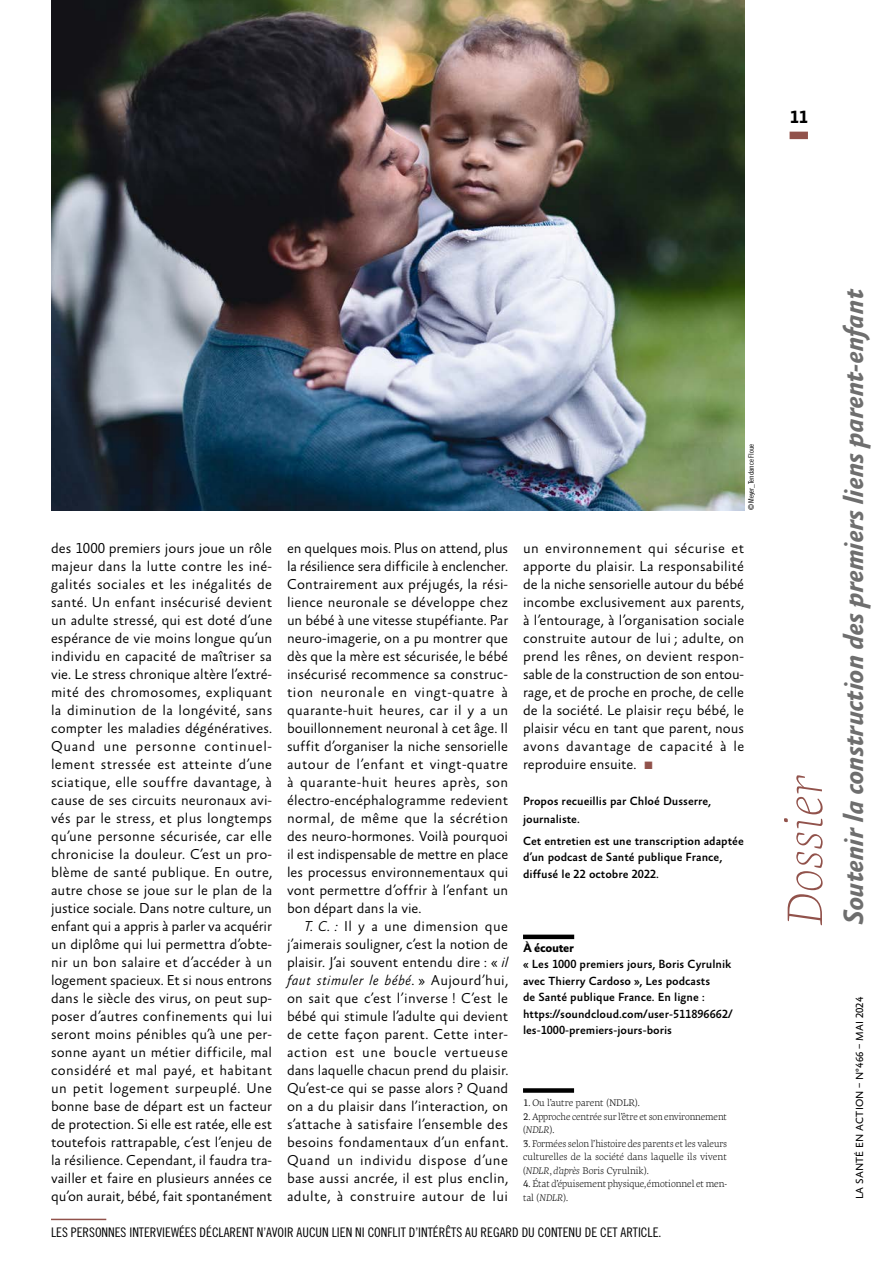
<style>
.page{position:relative;width:893px;height:1263px;background:#fff}
.page>*{position:absolute;margin:0;border:0;box-sizing:border-box;transform-origin:0 0}
.t1{font:italic 100 50.85px "Geneo Pro";letter-spacing:.01em;color:#91524b}
.t2{font:italic 700 28.5px "Absara Sans OT";letter-spacing:-.02em;color:#6e6e6e}
.t3{font:700 18px "Absara Sans OT";color:#000}
.TXT_BODY{font:300 14.55px/18px "Absara Sans OT";letter-spacing:.005em;color:#000;text-align:justify}
.Note_du_bas{font:13.2px "Trade Gothic LT Std Cn 18";color:#000}
.TITRE{font:700 12.75px "Absara Sans OT";letter-spacing:-.025em;color:#000}
.PROPOS_RECCUEILLIS{font:500 12px/16.5px "Absara Sans OT";color:#000}
.t4{font:10.5px "Absara Sans OT";letter-spacing:.01em;color:#000}
.NOTE_BDP_SUITE{font:300 9.75px/13.5px "Geneo Pro";letter-spacing:-.01em;color:#000}
.NOTE_BDP{font:300 9.75px "Geneo Pro";letter-spacing:-.01em;color:#000}
.Credit_Photo{font:7.5px "Trade Gothic LT Std Cn 18";color:#000}
.s1{color:#91524b}
.s2{font-style:italic}
.s3{font-weight:400}
</style>
<div class="page">
<hr style="left:523px;top:935px;width:51px;height:4px;background:#000">
<div style="left:523px;top:1088px;width:51px;height:5px;background:#000"></div>
<hr style="left:51px;top:1219px;width:55px;height:1px;background:#91524b">
<img style="left:51px;top:0;width:693px;height:510px">
<div style="left:790px;top:132px;width:18px;height:7px;background:#91524b"></div>
<p class="t3" style="left:790px;top:107px;width:20px">11</p>
<p class="Credit_Photo" style="left:747px;top:510px;width:68px;rotate:-90deg">© Meyer_Tendance Floue</p>
<p class="TXT_BODY" style="left:51px;top:540px;width:223px">des 1000 premiers jours joue un rôle majeur dans la lutte contre les iné&shy;galités sociales et les inégalités de santé. Un enfant insécurisé devient un adulte stressé, qui est doté d’une espérance de vie moins longue qu’un individu en capacité de maîtriser sa vie. Le stress chronique altère l’extré&shy;mité des chromosomes, expliquant la diminution de la longévité, sans compter les maladies dégénératives.<br>Quand une personne continuel&shy;lement stressée est atteinte d’une sciatique, elle souffre davantage, à cause de ses circuits neuronaux avi&shy;vés par le stress, et plus longtemps qu’une personne sécurisée, car elle chronicise la douleur. C’est un pro&shy;blème de santé publique. En outre, autre chose se joue sur le plan de la justice sociale. Dans notre culture, un enfant qui a appris à parler va acquérir un diplôme qui lui permettra d’obte&shy;nir un bon salaire et d’accéder à un logement spacieux. Et si nous entrons dans le siècle des virus, on peut sup&shy;poser d’autres confinements qui lui seront moins pénibles qu’à une per&shy;sonne ayant un métier difficile, mal considéré et mal payé, et habitant un petit logement surpeuplé. Une bonne base de départ est un facteur de protection. Si elle est ratée, elle est toutefois rattrapable, c’est l’enjeu de la résilience. Cependant, il faudra tra&shy;vailler et faire en plusieurs années ce qu’on aurait, bébé, fait spontanément</p>
<p class="TXT_BODY" style="left:287px;top:540px;width:223px">en quelques mois. Plus on attend, plus la résilience sera difficile à enclencher.<br>Contrairement aux préjugés, la rési&shy;lience neuronale se développe chez un bébé à une vitesse stupéfiante. Par neuro-imagerie, on a pu montrer que dès que la mère est sécurisée, le bébé insécurisé recommence sa construc&shy;tion neuronale en vingt-quatre à quarante-huit heures, car il y a un bouillonnement neuronal à cet âge. Il suffit d’organiser la niche sensorielle autour de l’enfant et vingt-quatre à quarante-huit heures après, son électro-encéphalogramme redevient normal, de même que la sécrétion des neuro-hormones. Voilà pourquoi il est indispensable de mettre en place les processus environnementaux qui vont permettre d’offrir à l’enfant un bon départ dans la vie.</p>
<p class="TXT_BODY" style="left:523px;top:540px;width:223px">un environnement qui sécurise et apporte du plaisir. La responsabilité de la niche sensorielle autour du bébé incombe exclusivement aux parents, à l’entourage, à l’organisation sociale construite autour de lui ; adulte, on prend les rênes, on devient respon&shy;sable de la construction de son entou&shy;rage, et de proche en proche, de celle de la société. Le plaisir reçu bébé, le plaisir vécu en tant que parent, nous avons davantage de capacité à le reproduire ensuite. <span class="s1">■</span></p>
<p class="PROPOS_RECCUEILLIS" style="left:523px;top:793px;width:189px;line-height:18px">Propos recueillis par Chloé Dusserre, journaliste.</p>
<p class="PROPOS_RECCUEILLIS" style="left:523px;top:833px;width:222px">Cet entretien est une transcription adaptée d’un podcast de Santé publique France, diffusé le 22 octobre 2022.</p>
<p class="TXT_BODY" style="left:287px;top:918px;width:223px;text-indent:17px"><span class="s2">T. C. :</span> Il y a une dimension que j’aimerais souligner, c’est la notion de plaisir. J’ai souvent entendu dire : « <span class="s2">il faut stimuler le bébé</span>. » Aujourd’hui, on sait que c’est l’inverse ! C’est le bébé qui stimule l’adulte qui devient de cette façon parent. Cette inter&shy;action est une boucle vertueuse dans laquelle chacun prend du plaisir.<br>Qu’est-ce qui se passe alors ? Quand on a du plaisir dans l’interaction, on s’attache à satisfaire l’ensemble des besoins fondamentaux d’un enfant.<br>Quand un individu dispose d’une base aussi ancrée, il est plus enclin, adulte, à construire autour de lui</p>
<p class="TITRE" style="left:523px;top:940px;width:52px">À écouter</p>
<p class="PROPOS_RECCUEILLIS" style="left:523px;top:957px;width:211px">« Les 1000 premiers jours, Boris Cyrulnik avec Thierry Cardoso », Les podcasts<br>de Santé publique France. En ligne : https://soundcloud.com/user-511896662/ les-1000-premiers-jours-boris</p>
<p class="NOTE_BDP" style="left:523px;top:1095px;width:119px"><span class="s3">1</span>.Ou l’autre parent (NDLR).</p>
<p class="NOTE_BDP_SUITE" style="left:523px;top:1109px;width:206px"><span class="s3">2</span>.Approche centrée sur l’être et son environnement (<span class="s2">NDLR</span>).</p>
<p class="NOTE_BDP_SUITE" style="left:523px;top:1136px;width:206px;text-align:justify"><span class="s3">3</span>.Formées selon l’histoire des parents et les valeurs culturelles de la société dans laquelle ils vivent (<span class="s2">NDLR</span>, <span class="s2">d’après</span> Boris Cyrulnik).</p>
<p class="NOTE_BDP_SUITE" style="left:523px;top:1176px;width:206px"><span class="s3">4</span>.État d’épuisement physique,émotionnel et men‑ tal (<span class="s2">NDLR</span>).</p>
<p class="Note_du_bas" style="left:51px;top:1224px;width:612px">LES PERSONNES INTERVIEWÉES DÉCLARENT N’AVOIR AUCUN LIEN NI CONFLIT D’INTÉRÊTS AU REGARD DU CONTENU DE CET ARTICLE.</p>
<h1 class="t1" style="left:765px;top:925px;width:152px;rotate:-90deg">Dossier</h1>
<h2 class="t2" style="left:838px;top:925px;width:637px;rotate:-90deg">Soutenir la construction des premiers liens parent-enfant</h2>
<p class="t4" style="left:854px;top:1199px;width:204px;rotate:-90deg">LA SANTÉ EN ACTION – Nº466 – Mai 2024</p>
</div>
